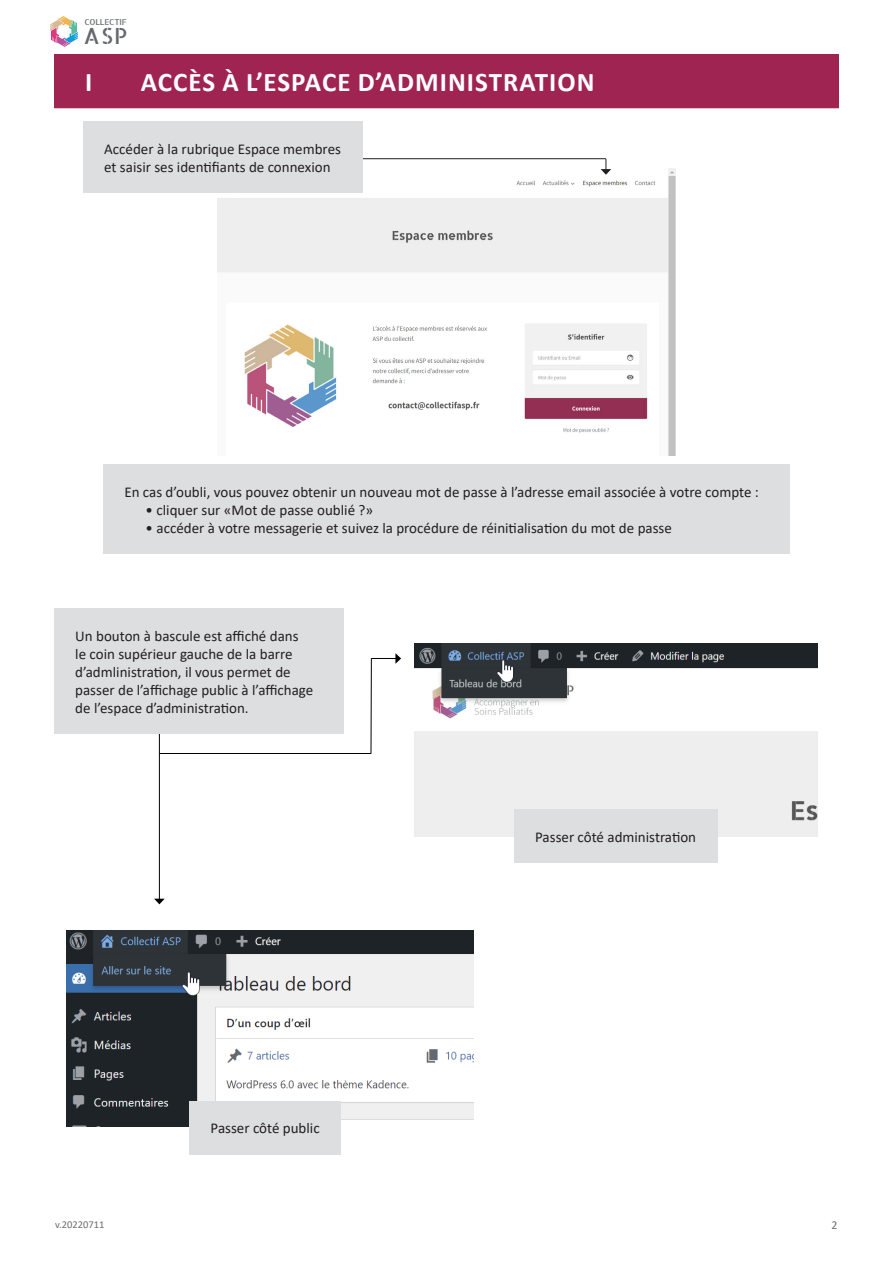
<style>
.page{position:relative;width:893px;height:1263px;background:#fff}
.page>*{position:absolute;margin:0;border:0;box-sizing:border-box;transform-origin:0 0}
.t1{font:700 27px "Calibri";letter-spacing:.04em;color:#fff}
.t2{font:22.35px "Allerta Stencil";color:#64696b}
.t3{font:15px/18px "Calibri";color:#231f20}
.t4{font:12px "Calibri";color:#6c6d70}
.t5{font:10.5px "Calibri";color:#6c6d70}
.t6{font:8.25px "Allerta Stencil";letter-spacing:-.025em;color:#64696b}
</style>
<div class="page">
<svg style="left:50px;top:16px;width:28px;height:31px"></svg>
<hr style="left:362px;top:158px;width:244px;height:1px;background:#231f20">
<div style="left:54px;top:54px;width:785px;height:54px;background:#a02452"></div>
<div style="left:103px;top:464px;width:687px;height:90px;background:#dddee0"></div>
<hr style="left:159px;top:727px;width:1px;height:172px;background:#000">
<svg style="left:154px;top:899px;width:11px;height:5px"></svg>
<hr style="left:159px;top:753px;width:212px;height:1px;background:#000">
<div style="left:54px;top:608px;width:289px;height:126px;background:#dddee0"></div>
<img style="left:414px;top:644px;width:403px;height:192px">
<hr style="left:371px;top:658px;width:1px;height:96px;background:#000">
<svg style="left:371px;top:653px;width:30px;height:11px"></svg>
<div style="left:514px;top:809px;width:203px;height:54px;background:#dddee0"></div>
<img style="left:217px;top:168px;width:458px;height:287px">
<img style="left:67px;top:931px;width:406px;height:195px">
<div style="left:189px;top:1101px;width:152px;height:53px;background:#dddee0"></div>
<div style="left:83px;top:121px;width:279px;height:72px;background:#dddee0"></div>
<svg style="left:601px;top:159px;width:10px;height:16px"></svg>
<p class="t6" style="left:84px;top:17px;width:44px">COLLECTIF</p>
<h2 class="t2" style="left:84px;top:21px;width:45px">ASP</h2>
<p class="t1" style="left:85px;top:63px;width:9px">I</p>
<p class="t1" style="left:141px;top:63px;width:455px">ACCÈS À L’ESPACE D’ADMINISTRATION</p>
<p class="t3" style="left:104px;top:139px;width:238px">Accéder à la rubrique Espace membres et saisir ses identifiants de connexion</p>
<p class="t3" style="left:124px;top:482px;width:636px">En cas d’oubli, vous pouvez obtenir un nouveau mot de passe à l’adresse email associée à votre compte :</p>
<p class="t3" style="left:146px;top:500px;width:229px">• cliquer sur «Mot de passe oublié ?»</p>
<p class="t3" style="left:146px;top:518px;width:528px">• accéder à votre messagerie et suivez la procédure de réinitialisation du mot de passe</p>
<p class="t3" style="left:75px;top:626px;width:240px">Un bouton à bascule est affiché dans<br>le coin supérieur gauche de la barre d’admlinistration, il vous permet de passer de l’affichage public à l’affichage de l’espace d’administration.</p>
<p class="t3" style="left:211px;top:1119px;width:111px">Passer côté public</p>
<p class="t3" style="left:535px;top:827px;width:162px">Passer côté administration</p>
<p class="t5" style="left:55px;top:1217px;width:51px">v.20220711</p>
<p class="t4" style="left:832px;top:1217px;width:8px">2</p>
</div>
